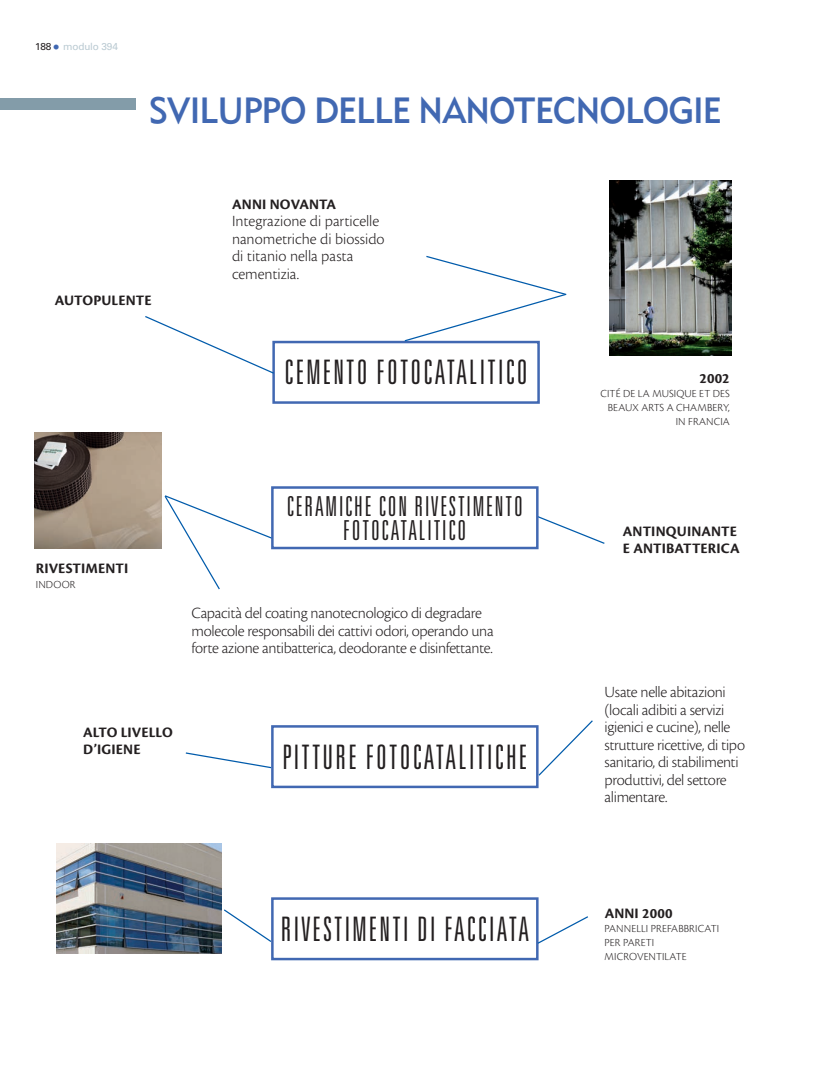
<style>
.page{position:relative;width:816px;height:1065px;background:#fff}
.page>*{position:absolute;margin:0;border:0;box-sizing:border-box;transform-origin:0 0}
.t1{font:36.25px "Metro Medium Two";letter-spacing:-.03em;color:#4168b2;scale:.94 1}
.t2{font:300 ultra-condensed 33.75px "Univers LT Std";letter-spacing:.07em;color:#231f20;scale:.95 1}
.t3{font:300 ultra-condensed 27.5px/23.6px "Univers LT Std";letter-spacing:.07em;color:#231f20;text-align:center;scale:.95 1}
.t4{font:300 16.25px/17.5px "Cronos Pro";letter-spacing:-.02em;color:#231f20}
.t5{font:300 16.25px/17.5px "Cronos Pro";color:#231f20}
.t6{font:700 15px/17.5px "Cronos Pro";letter-spacing:.005em;color:#231f20}
.t7{font:300 11.25px/14px "Cronos Pro";letter-spacing:.01em;color:#231f20;text-align:right}
.t8{font:10px "Univers LT Std";letter-spacing:-.015em;color:#bacad2}
.s1{color:#231f20}
.s2{font-size:13.75px;color:#4168b2}
</style>
<div class="page">
<div style="left:272px;top:341px;width:268px;height:63px;border:2px solid #4168b2"></div>
<svg style="left:145px;top:316px;width:130px;height:59px"></svg>
<img style="left:609px;top:181px;width:123px;height:175px">
<svg style="left:224px;top:909px;width:47px;height:33px"></svg>
<svg style="left:539px;top:516px;width:66px;height:28px"></svg>
<svg style="left:185px;top:752px;width:86px;height:17px"></svg>
<svg style="left:539px;top:720px;width:54px;height:56px"></svg>
<div style="left:0;top:98px;width:136px;height:12px;background:#839ca9"></div>
<div style="left:271px;top:486px;width:268px;height:63px;border:2px solid #4168b2"></div>
<div style="left:271px;top:725px;width:268px;height:63px;border:2px solid #4168b2"></div>
<div style="left:271px;top:897px;width:268px;height:63px;border:2px solid #4168b2"></div>
<svg style="left:403px;top:255px;width:164px;height:87px"></svg>
<img style="left:35px;top:432px;width:126px;height:117px">
<svg style="left:164px;top:494px;width:111px;height:96px"></svg>
<img style="left:57px;top:843px;width:164px;height:110px">
<svg style="left:536px;top:915px;width:52px;height:30px"></svg>
<p class="t8" style="left:35px;top:41px;width:84px"><span class="s1">188</span> <span class="s2">•</span> modulo 394</p>
<h1 class="t1" style="left:149px;top:88px;width:611px">SVILUPPO DELLE NANOTECNOLOGIE</h1>
<p class="t6" style="left:232px;top:196px;width:106px">ANNI NOVANTA</p>
<p class="t5" style="left:232px;top:212px;width:154px">Integrazione di particelle nanometriche di biossido di titanio nella pasta cementizia.</p>
<p class="t6" style="left:55px;top:292px;width:98px">AUTOPULENTE</p>
<h2 class="t2" style="left:285px;top:355px;width:257px">CEMENTO FOTOCATALITICO</h2>
<p class="t6" style="left:36px;top:560px;width:94px">RIVESTIMENTI</p>
<p class="t7" style="left:36px;top:577px;width:41px">INDOOR</p>
<h3 class="t3" style="left:287px;top:494px;width:250px">CERAMICHE CON RIVESTIMENTO<br>FOTOCATALITICO</h3>
<p class="t4" style="left:191px;top:604px;width:304px">Capacità del coating nanotecnologico di degradare molecole responsabili dei cattivi odori, operando una forte azione antibatterica, deodorante e disinfettante.</p>
<p class="t6" style="left:83px;top:724px;width:91px">ALTO LIVELLO<br>D’IGIENE</p>
<h2 class="t2" style="left:283px;top:739px;width:259px">PITTURE FOTOCATALITICHE</h2>
<h2 class="t2" style="left:281px;top:911px;width:263px">RIVESTIMENTI DI FACCIATA</h2>
<p class="t6" style="left:699px;top:370px;width:32px">2002</p>
<p class="t7" style="left:601px;top:386px;width:131px">CITÉ DE LA MUSIQUE ET DES<br>BEAUX ARTS A CHAMBERY,<br>IN FRANCIA</p>
<p class="t6" style="left:623px;top:522px;width:118px">ANTINQUINANTE<br>E ANTIBATTERICA</p>
<p class="t4" style="left:605px;top:683px;width:142px">Usate nelle abitazioni (locali adibiti a servizi igienici e cucine), nelle strutture ricettive, di tipo sanitario, di stabilimenti produttivi, del settore alimentare.</p>
<p class="t6" style="left:605px;top:905px;width:69px">ANNI 2000</p>
<p class="t7" style="left:605px;top:921px;width:116px;text-align:left">PANNELLI PREFABBRICATI<br>PER PARETI<br>MICROVENTILATE</p>
</div>
